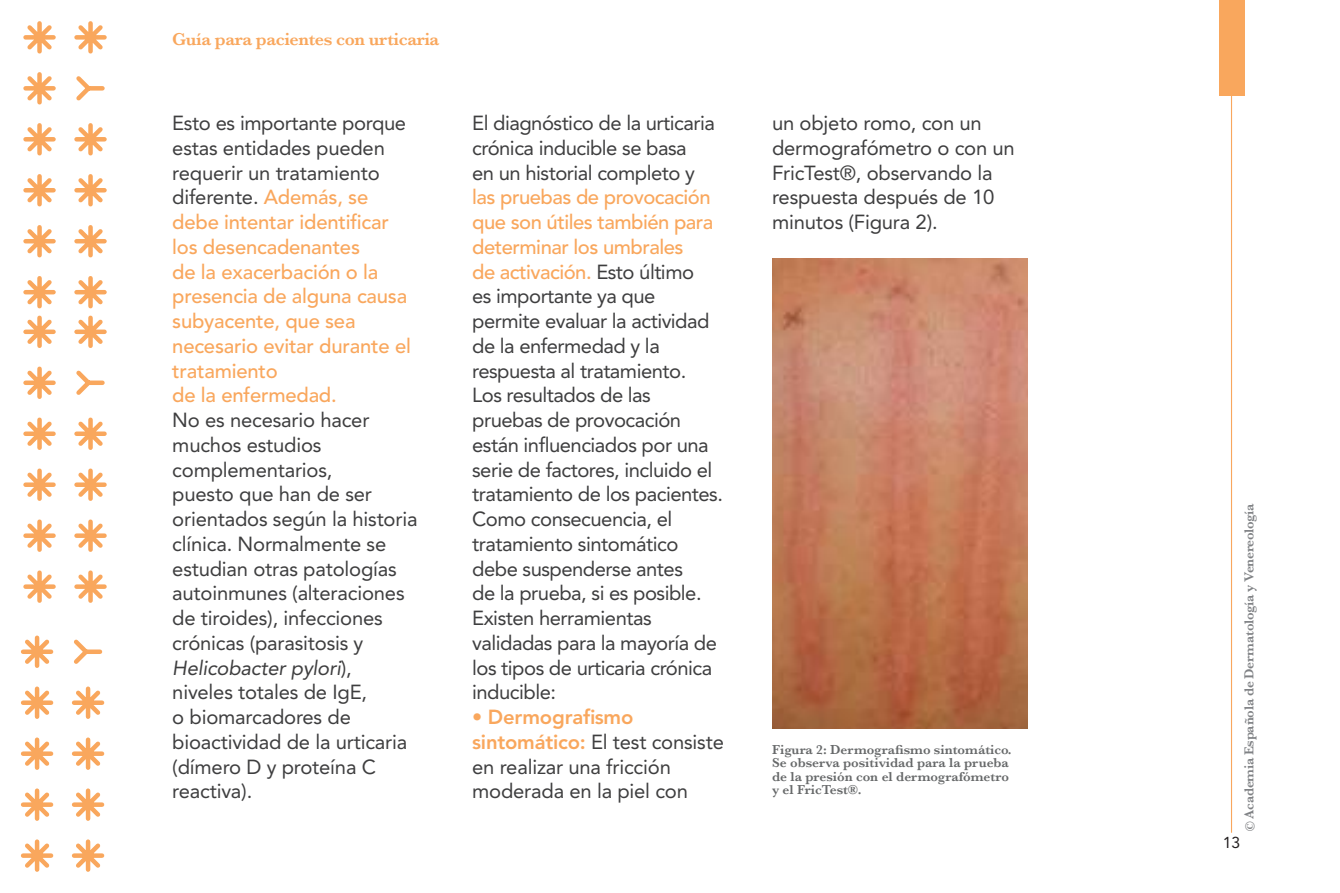
<style>
.page{position:relative;width:1340px;height:893px;background:#fff}
.page>*{position:absolute;margin:0;border:0;box-sizing:border-box;transform-origin:0 0}
.t1{font:20.25px/24.8px "Avenir LT Std";letter-spacing:-.025em;color:#3e3e3f}
.t2{font:500 20.25px/24.8px "Avenir LT Std";letter-spacing:-.01em;color:#f9a75d}
.t3{font:600 18px "Baskerville";letter-spacing:-.02em;color:#f9a75d}
.t4{font:15.75px "Avenir LT Std";color:#231f20}
.t5{font:600 13.5px/13.5px "Baskerville";color:#67696a}
.t6{font:600 13.5px "Baskerville";letter-spacing:-.02em;color:#808285}
.s1{font-weight:400;color:#3e3e3f}
.s2{font-style:italic}
.s3{font-weight:500;color:#f9a75d}
.s4{font-weight:800;color:#f9a75d}
</style>
<div class="page">
<div style="left:1218px;top:0;width:26px;height:96px;background:#f9a75d"></div>
<hr style="left:1230px;top:96px;width:2px;height:737px;background:#f9a75d">
<svg style="left:20px;top:21px;width:87px;height:851px"></svg>
<img style="left:772px;top:258px;width:255px;height:471px">
<p class="t3" style="left:172px;top:27px;width:268px">Guía para pacientes con urticaria</p>
<p class="t2" style="left:172px;top:111px;width:240px"><span class="s1">Esto es importante porque estas entidades pueden requerir un tratamiento diferente.</span> Además, se debe intentar identificar los desencadenantes<br>de la exacerbación o la presencia de alguna causa subyacente, que sea necesario evitar durante el tratamiento<br>de la enfermedad.</p>
<p class="t1" style="left:172px;top:408px;width:247px">No es necesario hacer muchos estudios complementarios,<br>puesto que han de ser orientados según la historia clínica. Normalmente se estudian otras patologías autoinmunes (alteraciones de tiroides), infecciones crónicas (parasitosis y<br><span class="s2">Helicobacter pylori</span>),<br>niveles totales de IgE,<br>o biomarcadores de bioactividad de la urticaria (dímero D y proteína C reactiva).</p>
<p class="t1" style="left:472px;top:111px;width:244px">El diagnóstico de la urticaria crónica inducible se basa<br>en un historial completo y</p>
<p class="t1" style="left:472px;top:185px;width:252px"><span class="s3">las pruebas de provocación que son útiles también para determinar los umbrales<br>de activación.</span> Esto último<br>es importante ya que permite evaluar la actividad de la enfermedad y la respuesta al tratamiento.<br>Los resultados de las pruebas de provocación están influenciados por una serie de factores, incluido el tratamiento de los pacientes.<br>Como consecuencia, el tratamiento sintomático debe suspenderse antes<br>de la prueba, si es posible.<br>Existen herramientas validadas para la mayoría de los tipos de urticaria crónica inducible:</p>
<p class="t1" style="left:472px;top:705px;width:253px"><span class="s4">• Dermografismo sintomático:</span> El test consiste en realizar una fricción moderada en la piel con</p>
<p class="t1" style="left:772px;top:111px;width:244px">un objeto romo, con un dermografómetro o con un<br>FricTest®, observando la respuesta después de 10 minutos (Figura 2).</p>
<p class="t5" style="left:772px;top:742px;width:241px">Figura 2: Dermografismo sintomático.<br>Se observa positividad para la prueba de la presión con el dermografómetro y el FricTest®.</p>
<p class="t6" style="left:1239px;top:831px;width:329px;rotate:-90deg">© Academia Española de Dermatología y Venereología</p>
<p class="t4" style="left:1222px;top:833px;width:19px">13</p>
</div>
